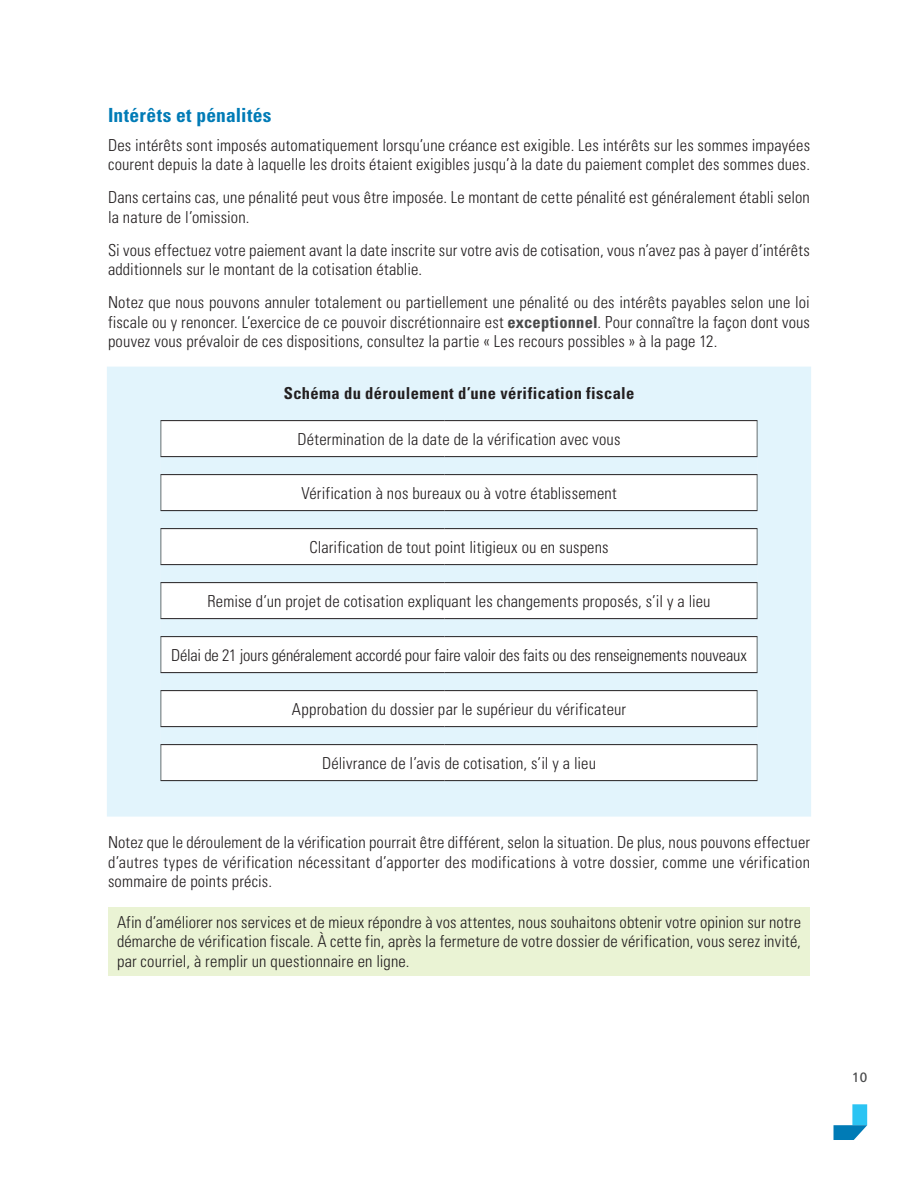
<style>
.page{position:relative;width:918px;height:1188px;background:#fff}
.page>*{position:absolute;margin:0;border:0;box-sizing:border-box;transform-origin:0 0}
.t1{font:700 condensed 19.5px "Univers LT Std";letter-spacing:.015em;color:#007bb6}
.t2{font:300 condensed 16.5px/19.5px "Univers LT Std";letter-spacing:.01em;color:#231f20}
.t3{font:300 condensed 16.5px "Univers LT Std";letter-spacing:-.01em;color:#231f20}
.t4{font:700 condensed 16.5px "Univers LT Std";letter-spacing:.025em;color:#231f20}
.t5{font:13.5px "Frutiger LT Pro";color:#494a4b}
.s1{font-weight:700;color:#494a4b}
</style>
<div class="page">
<div style="left:852px;top:1104px;width:15px;height:21px;background:#2bc4f3"></div>
<svg style="left:834px;top:1125px;width:33px;height:15px"></svg>
<div style="left:107px;top:367px;width:704px;height:450px;background:#e2f4fc"></div>
<svg style="left:161px;top:421px;width:596px;height:359px"></svg>
<svg style="left:161px;top:457px;width:596px;height:287px"></svg>
<hr style="left:160px;top:421px;width:1px;height:35px;background:#656f70">
<hr style="left:757px;top:421px;width:1px;height:35px;background:#656f70">
<hr style="left:160px;top:475px;width:1px;height:35px;background:#656f70">
<hr style="left:757px;top:475px;width:1px;height:35px;background:#656f70">
<hr style="left:160px;top:529px;width:1px;height:35px;background:#656f70">
<hr style="left:757px;top:529px;width:1px;height:35px;background:#656f70">
<hr style="left:160px;top:583px;width:1px;height:35px;background:#656f70">
<hr style="left:757px;top:583px;width:1px;height:35px;background:#656f70">
<hr style="left:160px;top:637px;width:1px;height:35px;background:#656f70">
<hr style="left:757px;top:637px;width:1px;height:35px;background:#656f70">
<hr style="left:160px;top:691px;width:1px;height:35px;background:#656f70">
<hr style="left:757px;top:691px;width:1px;height:35px;background:#656f70">
<hr style="left:160px;top:745px;width:1px;height:35px;background:#656f70">
<hr style="left:757px;top:745px;width:1px;height:35px;background:#656f70">
<hr style="left:160px;top:420px;width:284px;height:1px;background:#231f20">
<hr style="left:444px;top:420px;width:314px;height:1px;background:#231f20">
<hr style="left:160px;top:456px;width:284px;height:1px;background:#231f20">
<hr style="left:444px;top:456px;width:314px;height:1px;background:#231f20">
<hr style="left:160px;top:474px;width:284px;height:1px;background:#231f20">
<hr style="left:444px;top:474px;width:314px;height:1px;background:#231f20">
<hr style="left:160px;top:510px;width:284px;height:1px;background:#231f20">
<hr style="left:444px;top:510px;width:314px;height:1px;background:#231f20">
<hr style="left:160px;top:528px;width:284px;height:1px;background:#231f20">
<hr style="left:444px;top:528px;width:314px;height:1px;background:#231f20">
<hr style="left:160px;top:564px;width:284px;height:1px;background:#231f20">
<hr style="left:444px;top:564px;width:314px;height:1px;background:#231f20">
<hr style="left:160px;top:582px;width:284px;height:1px;background:#231f20">
<hr style="left:444px;top:582px;width:314px;height:1px;background:#231f20">
<hr style="left:160px;top:618px;width:284px;height:1px;background:#231f20">
<hr style="left:444px;top:618px;width:314px;height:1px;background:#231f20">
<hr style="left:160px;top:636px;width:284px;height:1px;background:#231f20">
<hr style="left:444px;top:636px;width:314px;height:1px;background:#231f20">
<hr style="left:160px;top:672px;width:284px;height:1px;background:#231f20">
<hr style="left:444px;top:672px;width:314px;height:1px;background:#231f20">
<hr style="left:160px;top:690px;width:284px;height:1px;background:#231f20">
<hr style="left:444px;top:690px;width:314px;height:1px;background:#231f20">
<hr style="left:160px;top:726px;width:284px;height:1px;background:#231f20">
<hr style="left:444px;top:726px;width:314px;height:1px;background:#231f20">
<hr style="left:160px;top:744px;width:284px;height:1px;background:#231f20">
<hr style="left:444px;top:744px;width:314px;height:1px;background:#231f20">
<hr style="left:160px;top:780px;width:284px;height:1px;background:#231f20">
<hr style="left:444px;top:780px;width:314px;height:1px;background:#231f20">
<div style="left:108px;top:907px;width:702px;height:69px;background:#eaf3d4"></div>
<p class="t1" style="left:108px;top:103px;width:165px">Intérêts et pénalités</p>
<p class="t2" style="left:108px;top:135px;width:704px">Des intérêts sont imposés automatiquement lorsqu’une créance est exigible. Les intérêts sur les sommes impayées courent depuis la date à laquelle les droits étaient exigibles jusqu’à la date du paiement complet des sommes dues.</p>
<p class="t2" style="left:108px;top:188px;width:703px">Dans certains cas, une pénalité peut vous être imposée. Le montant de cette pénalité est généralement établi selon la nature de l’omission.</p>
<p class="t2" style="left:108px;top:240px;width:703px">Si vous effectuez votre paiement avant la date inscrite sur votre avis de cotisation, vous n’avez pas à payer d’intérêts additionnels sur le montant de la cotisation établie.</p>
<p class="t2" style="left:108px;top:293px;width:704px;text-align:justify">Notez que nous pouvons annuler totalement ou partiellement une pénalité ou des intérêts payables selon une loi fiscale ou y renoncer. L’exercice de ce pouvoir discrétionnaire est <span class="s1">exceptionnel</span>. Pour connaître la façon dont vous pouvez vous prévaloir de ces dispositions, consultez la partie « Les recours possibles » à la page 12.</p>
<p class="t4" style="left:284px;top:383px;width:352px">Schéma du déroulement d’une vérification fiscale</p>
<p class="t2" style="left:298px;top:429px;width:324px">Détermination de la date de la vérification avec vous</p>
<p class="t2" style="left:301px;top:483px;width:317px">Vérification à nos bureaux ou à votre établissement</p>
<p class="t2" style="left:309px;top:537px;width:301px">Clarification de tout point litigieux ou en suspens</p>
<p class="t2" style="left:207px;top:591px;width:505px">Remise d’un projet de cotisation expliquant les changements proposés, s’il y a lieu</p>
<p class="t3" style="left:171px;top:645px;width:577px">Délai de 21 jours généralement accordé pour faire valoir des faits ou des renseignements nouveaux</p>
<p class="t2" style="left:292px;top:699px;width:336px">Approbation du dossier par le supérieur du vérificateur</p>
<p class="t2" style="left:322px;top:753px;width:275px">Délivrance de l’avis de cotisation, s’il y a lieu</p>
<p class="t2" style="left:108px;top:833px;width:704px;text-align:justify">Notez que le déroulement de la vérification pourrait être différent, selon la situation. De plus, nous pouvons effectuer d’autres types de vérification nécessitant d’apporter des modifications à votre dossier, comme une vérification sommaire de points précis.</p>
<p class="t2" style="left:117px;top:912px;width:686px;text-align:justify">Afin d’améliorer nos services et de mieux répondre à vos attentes, nous souhaitons obtenir votre opinion sur notre démarche de vérification fiscale. À cette fin, après la fermeture de votre dossier de vérification, vous serez invité, par courriel, à remplir un questionnaire en ligne.</p>
<p class="t5" style="left:852px;top:1069px;width:17px">10</p>
</div>
